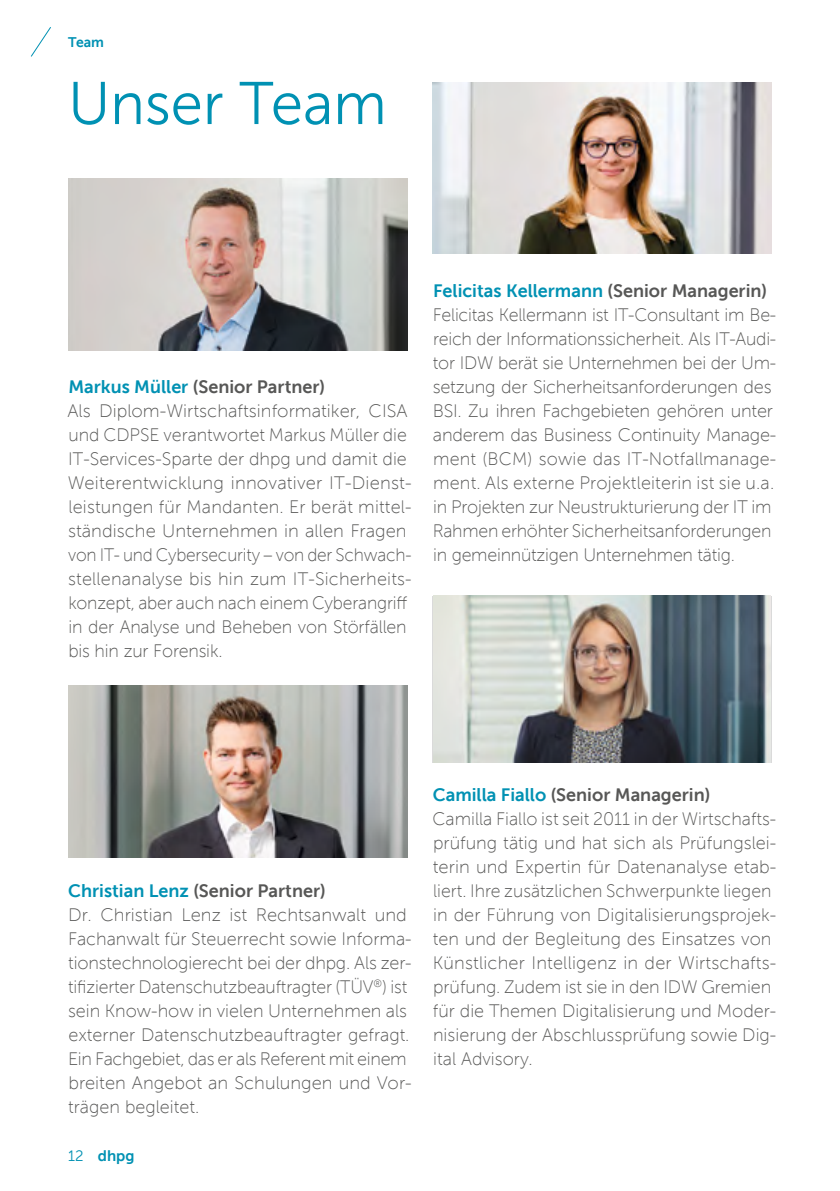
<style>
.page{position:relative;width:840px;height:1191px;background:#fff}
.page>*{position:absolute;margin:0;border:0;box-sizing:border-box;transform-origin:0 0}
.t1{font:700 60px "Museofordhpg";color:#0091b3}
.t2{font:18px/24px "Museofordhpg";color:#575756}
.t3{font:800 15px "Museofordhpg";color:#0091b3}
.t4{font:800 14px "Museofordhpg";color:#0091b3}
.s1{font-weight:800;color:#0091b3}
.s2{font-weight:800}
.s3{font-weight:700}
</style>
<div class="page">
<img style="left:68px;top:178px;width:339px;height:173px">
<img style="left:68px;top:685px;width:339px;height:172px">
<img style="left:432px;top:82px;width:339px;height:171px">
<img style="left:433px;top:595px;width:337px;height:167px">
<svg style="left:30px;top:27px;width:21px;height:30px"></svg>
<p class="t4" style="left:68px;top:35px;width:37px">Team</p>
<h1 class="t1" style="left:68px;top:71px;width:320px">Unser Team</h1>
<p class="t2" style="left:67px;top:375px;width:345px"><span class="s1">Markus Müller</span> <span class="s2">(Senior Partner)<br></span>Als Diplom-Wirtschaftsinformatiker, CISA und CDPSE verantwortet Markus Müller die IT-Services-Sparte der dhpg und damit die Weiterentwicklung innovativer IT-Dienst&shy;leistungen für Mandanten. Er berät mittel&shy;ständische Unternehmen in allen Fragen von IT- und Cybersecurity – von der Schwach&shy;stellenanalyse bis hin zum IT-Sicherheits&shy;konzept, aber auch nach einem Cyberangriff in der Analyse und Beheben von Störfällen bis hin zur Forensik.</p>
<p class="t2" style="left:432px;top:279px;width:345px"><span class="s1">Felicitas Kellermann</span> <span class="s2">(Senior Managerin)<br></span>Felicitas Kellermann ist IT-Consultant im Be&shy;reich der Informationssicherheit. Als IT-Audi&shy;tor IDW berät sie Unternehmen bei der Um&shy;setzung der Sicherheitsanforderungen des BSI. Zu ihren Fachgebieten gehören unter anderem das Business Continuity Manage&shy;ment (BCM) sowie das IT-Notfallmanage&shy;ment. Als externe Projektleiterin ist sie u.a. in Projekten zur Neustrukturierung der IT im Rahmen erhöhter Sicherheitsanforderungen in gemeinnützigen Unternehmen tätig.</p>
<p class="t2" style="left:68px;top:879px;width:345px"><span class="s1">Christian Lenz</span> <span class="s2">(Senior Partner)<br></span>Dr. Christian Lenz ist Rechtsanwalt und Fachanwalt für Steuerrecht sowie Informa&shy;tionstechnologierecht bei der dhpg. Als zer&shy;tifizierter Datenschutzbeauftragter (TÜV<sup>®</sup>) ist sein Know-how in vielen Unternehmen als externer Datenschutzbeauftragter gefragt.<br>Ein Fachgebiet, das er als Referent mit einem breiten Angebot an Schulungen und Vor&shy;trägen begleitet.</p>
<p class="t3" style="left:68px;top:1147px;width:68px"><span class="s3">12</span> dhpg</p>
<p class="t2" style="left:432px;top:783px;width:345px"><span class="s1">Camilla Fiallo</span> <span class="s2">(Senior Managerin)<br></span>Camilla Fiallo ist seit 2011 in der Wirtschafts&shy;prüfung tätig und hat sich als Prüfungslei&shy;terin und Expertin für Datenanalyse etab&shy;liert. Ihre zusätzlichen Schwerpunkte liegen in der Führung von Digitalisierungsprojek&shy;ten und der Begleitung des Einsatzes von Künstlicher Intelligenz in der Wirtschafts&shy;prüfung. Zudem ist sie in den IDW Gremien für die Themen Digitalisierung und Moder&shy;nisierung der Abschlussprüfung sowie Dig&shy;ital Advisory.</p>
</div>
